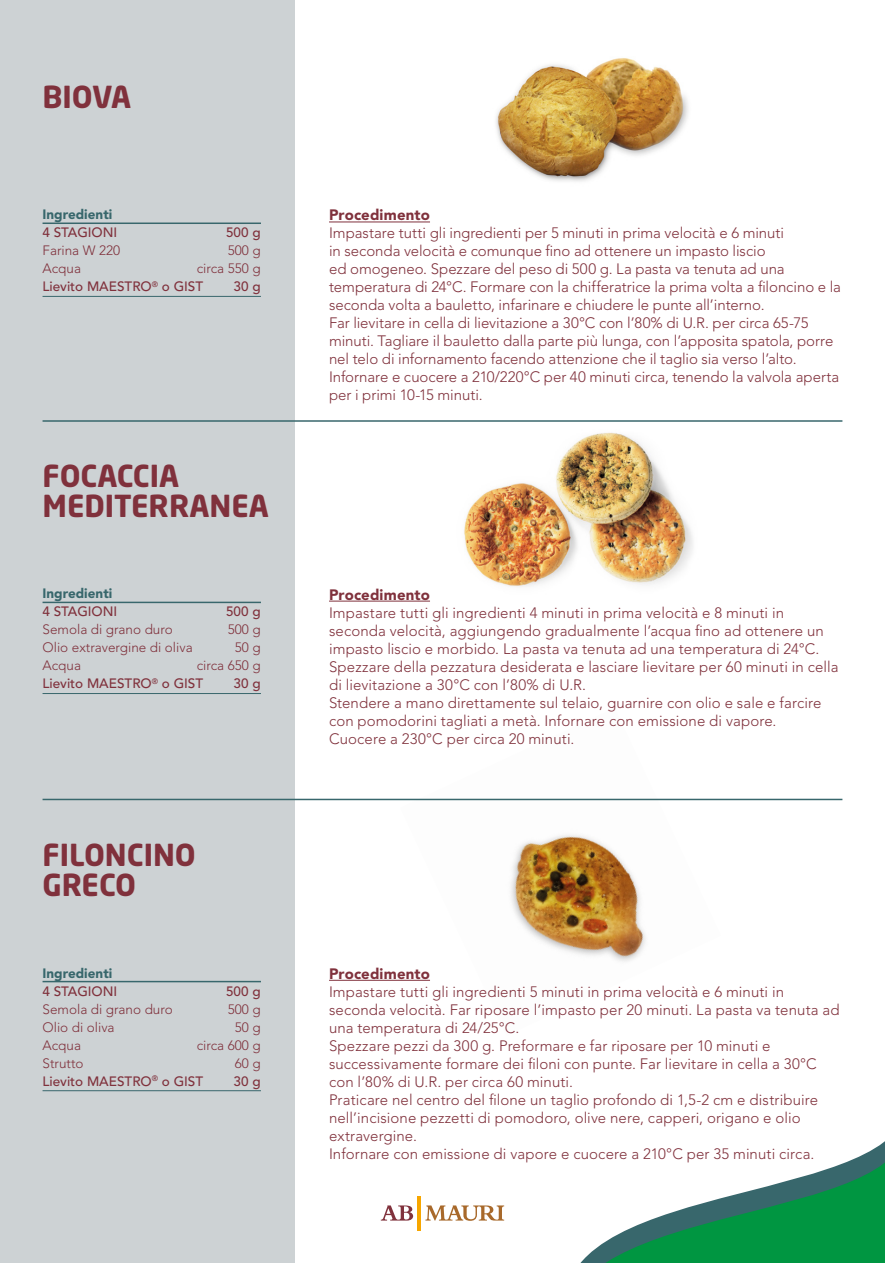
<style>
.page{position:relative;width:885px;height:1263px;background:#fff}
.page>*{position:absolute;margin:0;border:0;box-sizing:border-box;transform-origin:0 0}
.t1{font:700 30px/30px "Neo Sans Std";color:#80313c}
.t2{font:300 15px/18px "Avenir LT Std";letter-spacing:.005em;color:#80313c}
.t3{font:900 15px "Avenir LT Std";letter-spacing:.01em;color:#80313c}
.t4{font:300 13.5px "Avenir LT Std";color:#80313c}
.t5{font:500 13.5px/18px "Avenir LT Std";color:#80313c}
.t6{font:900 13.5px "Avenir LT Std";color:#38676c}
.s1{font-weight:300}
</style>
<div class="page">
<div style="left:0;top:0;width:295px;height:1263px;background:#cdd2d4"></div>
<svg style="left:580px;top:1142px;width:304px;height:121px"></svg>
<svg style="left:381px;top:1205px;width:32px;height:15px"></svg>
<svg style="left:425px;top:1205px;width:79px;height:16px"></svg>
<hr style="left:417px;top:1196px;width:4px;height:34px;background:#f7a600">
<img style="left:400px;top:798px;width:320px;height:182px">
<img style="left:464px;top:432px;width:229px;height:156px">
<img style="left:496px;top:58px;width:192px;height:124px">
<hr style="left:43px;top:981px;width:218px;height:1px;background:#38676c">
<hr style="left:43px;top:1090px;width:218px;height:1px;background:#38676c">
<hr style="left:43px;top:602px;width:218px;height:1px;background:#38676c">
<hr style="left:43px;top:693px;width:218px;height:1px;background:#38676c">
<hr style="left:43px;top:222px;width:218px;height:2px;background:#38676c">
<hr style="left:43px;top:296px;width:218px;height:1px;background:#38676c">
<hr style="left:329px;top:980px;width:101px;height:1px;background:#80313c">
<hr style="left:329px;top:601px;width:101px;height:1px;background:#80313c">
<hr style="left:329px;top:222px;width:101px;height:1px;background:#80313c">
<hr style="left:43px;top:420px;width:799px;height:2px;background:#38676c">
<hr style="left:43px;top:799px;width:799px;height:1px;background:#38676c">
<h1 class="t1" style="left:43px;top:81px;width:90px">BIOVA</h1>
<p class="t6" style="left:43px;top:206px;width:71px">Ingredienti</p>
<p class="t5" style="left:43px;top:224px;width:76px">4 STAGIONI</p>
<p class="t5" style="left:226px;top:224px;width:36px">500 g</p>
<p class="t4" style="left:43px;top:243px;width:79px">Farina W 220</p>
<p class="t4" style="left:228px;top:243px;width:34px">500 g</p>
<p class="t4" style="left:43px;top:261px;width:40px">Acqua</p>
<p class="t5" style="left:43px;top:260px;width:219px;text-indent:154px"><span class="s1">circa 550 g<br></span>Lievito MAESTRO<sup>®</sup> o GIST</p>
<p class="t5" style="left:233px;top:278px;width:29px">30 g</p>
<h1 class="t1" style="left:43px;top:460px;width:228px">FOCACCIA<br>MEDITERRANEA</h1>
<p class="t6" style="left:43px;top:586px;width:71px">Ingredienti</p>
<p class="t5" style="left:43px;top:603px;width:76px">4 STAGIONI</p>
<p class="t5" style="left:226px;top:603px;width:36px">500 g</p>
<p class="t4" style="left:43px;top:622px;width:132px">Semola di grano duro</p>
<p class="t4" style="left:228px;top:622px;width:34px">500 g</p>
<p class="t4" style="left:43px;top:640px;width:152px">Olio extravergine di oliva</p>
<p class="t4" style="left:235px;top:640px;width:27px">50 g</p>
<p class="t4" style="left:43px;top:658px;width:40px">Acqua</p>
<p class="t5" style="left:43px;top:657px;width:219px;text-indent:154px"><span class="s1">circa 650 g<br></span>Lievito MAESTRO<sup>®</sup> o GIST</p>
<p class="t5" style="left:233px;top:675px;width:29px">30 g</p>
<h1 class="t1" style="left:43px;top:839px;width:155px">FILONCINO<br>GRECO</h1>
<p class="t6" style="left:43px;top:965px;width:71px">Ingredienti</p>
<p class="t5" style="left:43px;top:982px;width:76px">4 STAGIONI</p>
<p class="t5" style="left:226px;top:982px;width:36px">500 g</p>
<p class="t4" style="left:43px;top:1001px;width:132px">Semola di grano duro</p>
<p class="t4" style="left:228px;top:1001px;width:34px">500 g</p>
<p class="t4" style="left:43px;top:1019px;width:74px">Olio di oliva</p>
<p class="t4" style="left:235px;top:1019px;width:27px">50 g</p>
<p class="t4" style="left:43px;top:1037px;width:40px">Acqua</p>
<p class="t4" style="left:197px;top:1037px;width:65px">circa 600 g</p>
<p class="t4" style="left:43px;top:1055px;width:43px">Strutto</p>
<p class="t4" style="left:235px;top:1055px;width:27px">60 g</p>
<p class="t5" style="left:43px;top:1072px;width:162px">Lievito MAESTRO<sup>®</sup> o GIST</p>
<p class="t5" style="left:233px;top:1072px;width:29px">30 g</p>
<p class="t3" style="left:329px;top:206px;width:102px">Procedimento</p>
<p class="t2" style="left:329px;top:224px;width:513px">Impastare tutti gli ingredienti per 5 minuti in prima velocità e 6 minuti<br>in seconda velocità e comunque fino ad ottenere un impasto liscio<br>ed omogeneo. Spezzare del peso di 500 g. La pasta va tenuta ad una temperatura di 24°C. Formare con la chifferatrice la prima volta a filoncino e la seconda volta a bauletto, infarinare e chiudere le punte all’interno.<br>Far lievitare in cella di lievitazione a 30°C con l’80% di U.R. per circa 65-75 minuti. Tagliare il bauletto dalla parte più lunga, con l’apposita spatola, porre nel telo di infornamento facendo attenzione che il taglio sia verso l’alto.<br>Infornare e cuocere a 210/220°C per 40 minuti circa, tenendo la valvola aperta per i primi 10-15 minuti.</p>
<p class="t3" style="left:329px;top:585px;width:102px">Procedimento</p>
<p class="t2" style="left:329px;top:603px;width:511px">Impastare tutti gli ingredienti 4 minuti in prima velocità e 8 minuti in seconda velocità, aggiungendo gradualmente l’acqua fino ad ottenere un impasto liscio e morbido. La pasta va tenuta ad una temperatura di 24°C.<br>Spezzare della pezzatura desiderata e lasciare lievitare per 60 minuti in cella di lievitazione a 30°C con l’80% di U.R.<br>Stendere a mano direttamente sul telaio, guarnire con olio e sale e farcire con pomodorini tagliati a metà. Infornare con emissione di vapore.<br>Cuocere a 230°C per circa 20 minuti.</p>
<p class="t3" style="left:329px;top:964px;width:102px">Procedimento</p>
<p class="t2" style="left:329px;top:983px;width:512px">Impastare tutti gli ingredienti 5 minuti in prima velocità e 6 minuti in seconda velocità. Far riposare l’impasto per 20 minuti. La pasta va tenuta ad una temperatura di 24/25°C.<br>Spezzare pezzi da 300 g. Preformare e far riposare per 10 minuti e successivamente formare dei filoni con punte. Far lievitare in cella a 30°C con l’80% di U.R. per circa 60 minuti.<br>Praticare nel centro del filone un taglio profondo di 1,5-2 cm e distribuire nell’incisione pezzetti di pomodoro, olive nere, capperi, origano e olio extravergine.<br>Infornare con emissione di vapore e cuocere a 210°C per 35 minuti circa.</p>
</div>
